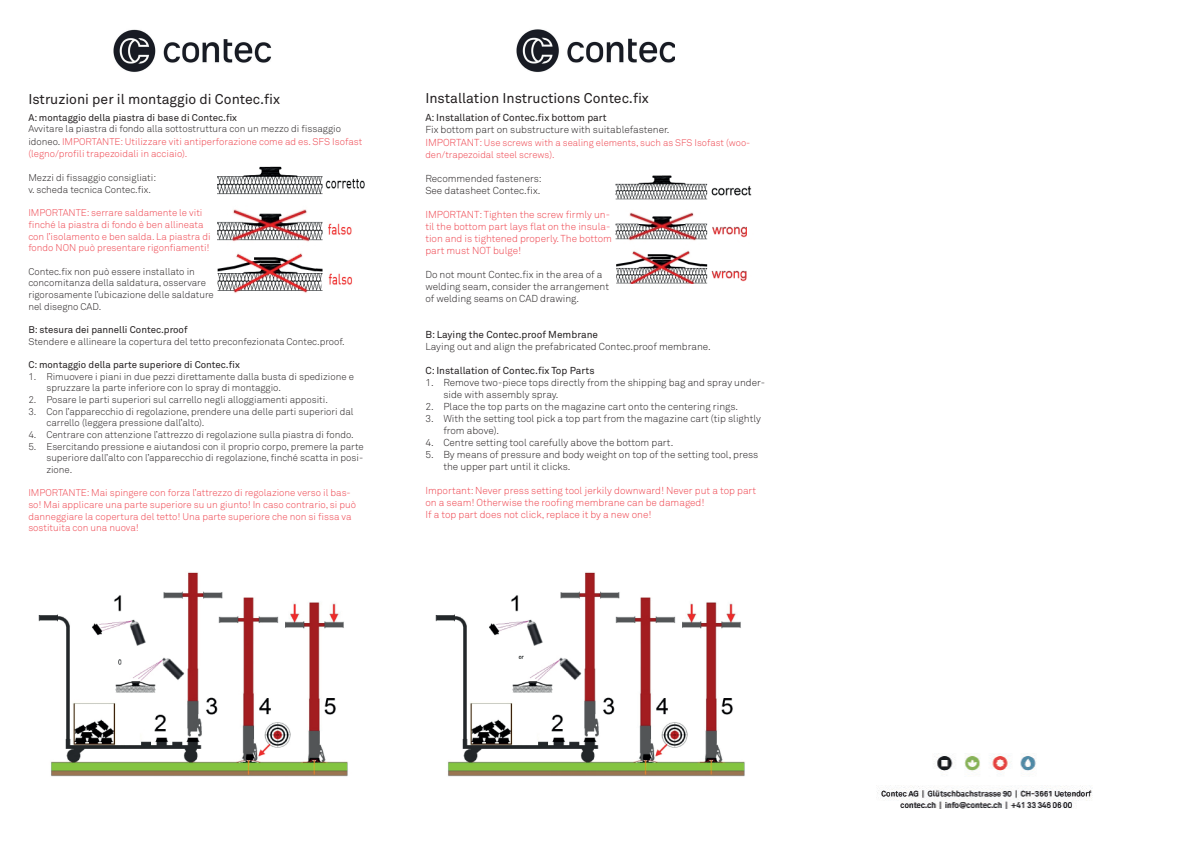
<style>
.page{position:relative;width:1191px;height:842px;background:#fff}
.page>*{position:absolute;margin:0;border:0;box-sizing:border-box;transform-origin:0 0}
.t1{font:14px "Akkurat Std";color:#231f20}
.t2{font:300 10px/12px "Akkurat Std";color:#231f20}
.t3{font:300 10px/12px "Akkurat Std";color:#ee434d}
.t4{font:10px "Akkurat Std";color:#231f20}
.t5{font:300 9.7px/11.7px "Akkurat Std";color:#231f20}
.t6{font:300 9.7px/11.7px "Akkurat Std";color:#ee434d}
.t7{font:9.7px "Akkurat Std";color:#231f20}
.t8{font:300 9.5px/12.5px "Akkurat Std";color:#ee434d}
.s1{color:#231f20}
.s2{font-size:10px}
</style>
<div class="page">
<img style="left:38px;top:572px;width:310px;height:205px">
<img style="left:615px;top:175px;width:137px;height:109px">
<img style="left:435px;top:572px;width:310px;height:205px">
<img style="left:217px;top:166px;width:148px;height:127px">
<img style="left:113px;top:29px;width:158px;height:43px">
<img style="left:516px;top:29px;width:158px;height:43px">
<img style="left:877px;top:753px;width:216px;height:56px">
<h1 class="t1" style="left:28px;top:90px;width:253px">Istruzioni per il montaggio di Contec.fix</h1>
<p class="t7" style="left:28px;top:112px;width:210px">A: montaggio della piastra di base di Contec.fix</p>
<p class="t6" style="left:28px;top:123px;width:335px;line-height:12.5px"><span class="s1">Avvitare la piastra di fondo alla sottostruttura con un mezzo di fissaggio idoneo.</span> IMPORTANTE: Utilizzare viti antiperforazione come ad es. SFS Isofast (legno/profili trapezoidali in acciaio).</p>
<p class="t5" style="left:28px;top:172px;width:129px">Mezzi di fissaggio consigliati: v. scheda tecnica Contec.fix.</p>
<p class="t6" style="left:28px;top:207px;width:184px">IMPORTANTE: serrare saldamente le viti finché la piastra di fondo è ben allineata con l’isolamento e ben salda. La piastra di fondo NON può presentare rigonfiamenti!</p>
<p class="t5" style="left:28px;top:265px;width:187px">Contec.fix non può essere installato in concomitanza della saldatura, osservare rigorosamente l’ubicazione delle saldature nel disegno CAD.</p>
<p class="t7" style="left:28px;top:324px;width:161px">B: stesura dei pannelli Contec.proof</p>
<p class="t5" style="left:28px;top:335px;width:318px">Stendere e allineare la copertura del tetto preconfezionata Contec.proof.</p>
<p class="t7" style="left:28px;top:359px;width:213px">C: montaggio della parte superiore di Contec.fix</p>
<p class="t5" style="left:46px;top:370px;width:309px;text-indent:-18px">1. Rimuovere i piani in due pezzi direttamente dalla busta di spedizione e spruzzare la parte inferiore con lo spray di montaggio.</p>
<p class="t5" style="left:28px;top:394px;width:301px">2. Posare le parti superiori sul carrello negli alloggiamenti appositi.</p>
<p class="t5" style="left:46px;top:405px;width:309px;text-indent:-18px">3. Con l’apparecchio di regolazione, prendere una delle parti superiori dal carrello (leggera pressione dall’alto).</p>
<p class="t5" style="left:28px;top:429px;width:327px">4. Centrare con attenzione l’attrezzo di regolazione sulla piastra di fondo.</p>
<p class="t5" style="left:46px;top:440px;width:319px;text-align:justify;text-indent:-18px">5. Esercitando pressione e aiutandosi con il proprio corpo, premere la parte superiore dall’alto con l’apparecchio di regolazione, finché scatta in posi&shy;zione.</p>
<p class="t6" style="left:28px;top:487px;width:329px">IMPORTANTE: Mai spingere con forza l’attrezzo di regolazione verso il bas&shy;so! Mai applicare una parte superiore su un giunto! In caso contrario, si può danneggiare la copertura del tetto! Una parte superiore che non si fissa va sostituita con una nuova!</p>
<h1 class="t1" style="left:425px;top:90px;width:225px">Installation Instructions Contec.fix</h1>
<p class="t4" style="left:425px;top:112px;width:183px">A: Installation of Contec.fix bottom part</p>
<p class="t2" style="left:425px;top:124px;width:246px">Fix bottom part on substructure with suitablefastener.</p>
<p class="t8" style="left:425px;top:136px;width:326px"><span class="s2">IMPORTANT:</span> Use screws with a sealing elements, such as SFS Isofast (woo&shy;den/trapezoidal steel screws).</p>
<p class="t2" style="left:425px;top:173px;width:118px">Recommended fasteners:<br>See datasheet Contec.fix.</p>
<p class="t3" style="left:425px;top:209px;width:188px">IMPORTANT: Tighten the screw firmly un&shy;til the bottom part lays flat on the insula&shy;tion and is tightened properly. The bottom part must NOT bulge!</p>
<p class="t2" style="left:425px;top:269px;width:185px">Do not mount Contec.fix in the area of a welding seam, consider the arrangement of welding seams on CAD drawing.</p>
<p class="t4" style="left:425px;top:329px;width:174px">B: Laying the Contec.proof Membrane</p>
<p class="t2" style="left:425px;top:341px;width:287px">Laying out and align the prefabricated Contec.proof membrane.</p>
<p class="t4" style="left:425px;top:365px;width:171px">C: Installation of Contec.fix Top Parts</p>
<p class="t2" style="left:443px;top:377px;width:323px;text-indent:-18px">1. Remove two-piece tops directly from the shipping bag and spray under&shy;side with assembly spray.</p>
<p class="t2" style="left:425px;top:401px;width:314px">2. Place the top parts on the magazine cart onto the centering rings.</p>
<p class="t2" style="left:443px;top:413px;width:319px;text-indent:-18px">3. With the setting tool pick a top part from the magazine cart (tip slightly from above).</p>
<p class="t2" style="left:425px;top:437px;width:249px">4. Centre setting tool carefully above the bottom part.</p>
<p class="t2" style="left:443px;top:449px;width:316px;text-indent:-18px">5. By means of pressure and body weight on top of the setting tool, press the upper part until it clicks.</p>
<p class="t3" style="left:425px;top:485px;width:332px">Important: Never press setting tool jerkily downward! Never put a top part on a seam! Otherwise the roofing membrane can be damaged!<br>If a top part does not click, replace it by a new one!</p>
</div>
